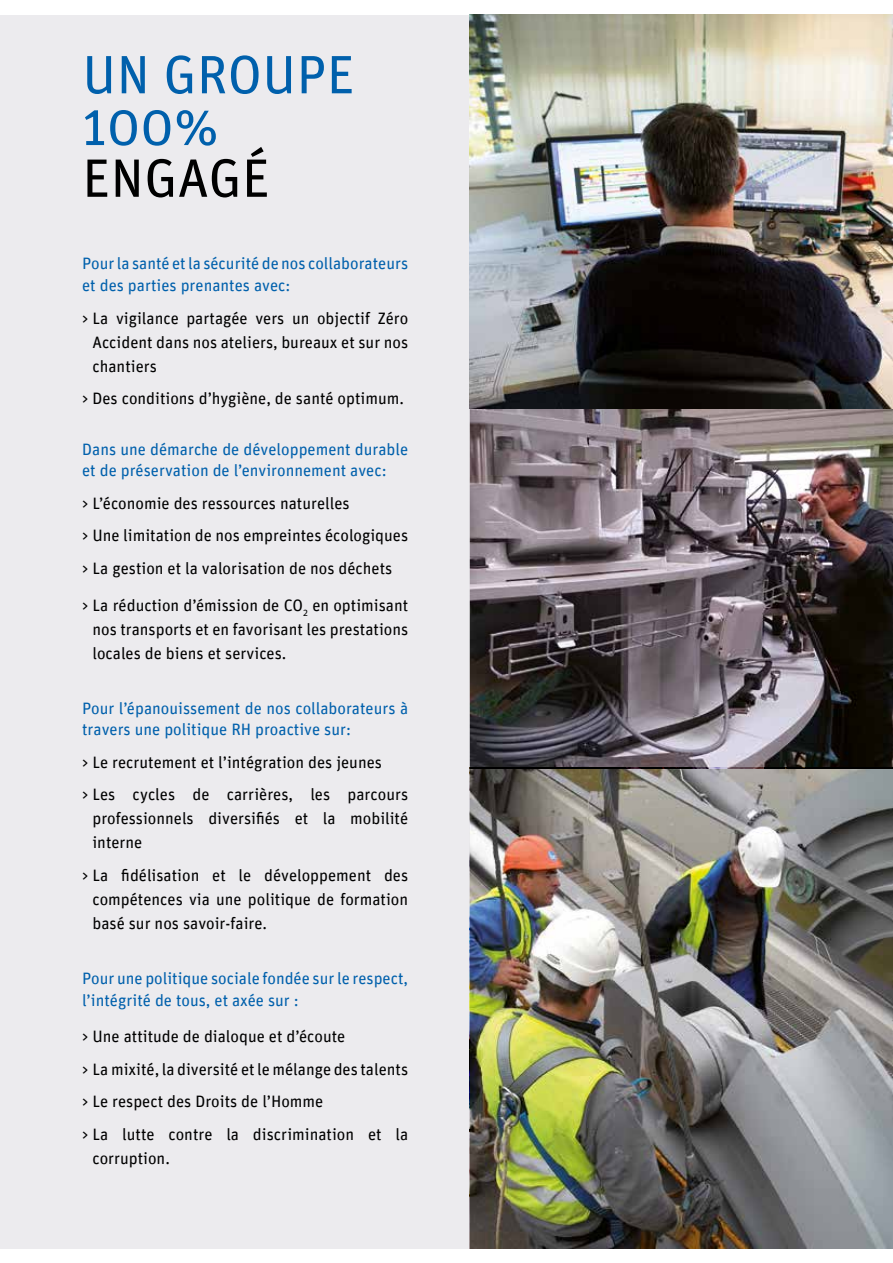
<style>
.page{position:relative;width:893px;height:1263px;background:#fff}
.page>*{position:absolute;margin:0;border:0;box-sizing:border-box;transform-origin:0 0}
.t1{font:54px/51.8px "Unit";color:#0060ac}
.t2{font:54px "Unit";color:#000}
.t3{font:16.5px/24px "Unit";color:#000}
.t4{font:16.5px/21.6px "Unit";color:#0060ac}
</style>
<div class="page">
<img style="left:470px;top:408px;width:423px;height:359px">
<div style="left:0;top:15px;width:470px;height:1233px;background:#e8e7ea"></div>
<img style="left:470px;top:767px;width:423px;height:481px">
<img style="left:470px;top:15px;width:423px;height:393px">
<h1 class="t1" style="left:82px;top:48px;width:274px">UN GROUPE<br>100%</h1>
<h1 class="t2" style="left:82px;top:146px;width:189px">ENGAGÉ</h1>
<p class="t4" style="left:82px;top:253px;width:328px">Pour la santé et la sécurité de nos collaborateurs et des parties prenantes avec:</p>
<p class="t3" style="left:92px;top:306px;width:317px;text-align:justify;text-indent:-10px">&gt; La vigilance partagée vers un objectif Zéro Accident dans nos ateliers, bureaux et sur nos chantiers</p>
<p class="t3" style="left:82px;top:386px;width:323px">&gt; Des conditions d’hygiène, de santé optimum.</p>
<p class="t4" style="left:82px;top:438px;width:328px">Dans une démarche de développement durable et de préservation de l’environnement avec:</p>
<p class="t3" style="left:82px;top:487px;width:328px;line-height:32.5px">&gt; L’économie des ressources naturelles<br>&gt; Une limitation de nos empreintes écologiques &gt; La gestion et la valorisation de nos déchets</p>
<p class="t3" style="left:92px;top:593px;width:317px;text-align:justify;text-indent:-10px">&gt; La réduction d’émission de CO<sub>2</sub> en optimisant nos transports et en favorisant les prestations locales de biens et services.</p>
<p class="t4" style="left:82px;top:697px;width:328px">Pour l’épanouissement de nos collaborateurs à travers une politique RH proactive sur:</p>
<p class="t3" style="left:82px;top:746px;width:327px;line-height:32.5px">&gt; Le recrutement et l’intégration des jeunes<br>&gt; Les cycles de carrières, les parcours</p>
<p class="t3" style="left:92px;top:806px;width:317px">professionnels diversifiés et la mobilité interne</p>
<p class="t3" style="left:92px;top:863px;width:317px;text-align:justify;text-indent:-10px">&gt; La fidélisation et le développement des compétences via une politique de formation basé sur nos savoir-faire.</p>
<p class="t4" style="left:82px;top:967px;width:328px">Pour une politique sociale fondée sur le respect, l’intégrité de tous, et axée sur :</p>
<p class="t3" style="left:82px;top:1020px;width:327px;line-height:32.5px">&gt; Une attitude de dialoque et d’écoute<br>&gt; La mixité, la diversité et le mélange des talents &gt; Le respect des Droits de l’Homme<br>&gt; La lutte contre la discrimination et la</p>
<p class="t3" style="left:92px;top:1146px;width:79px">corruption.</p>
</div>
